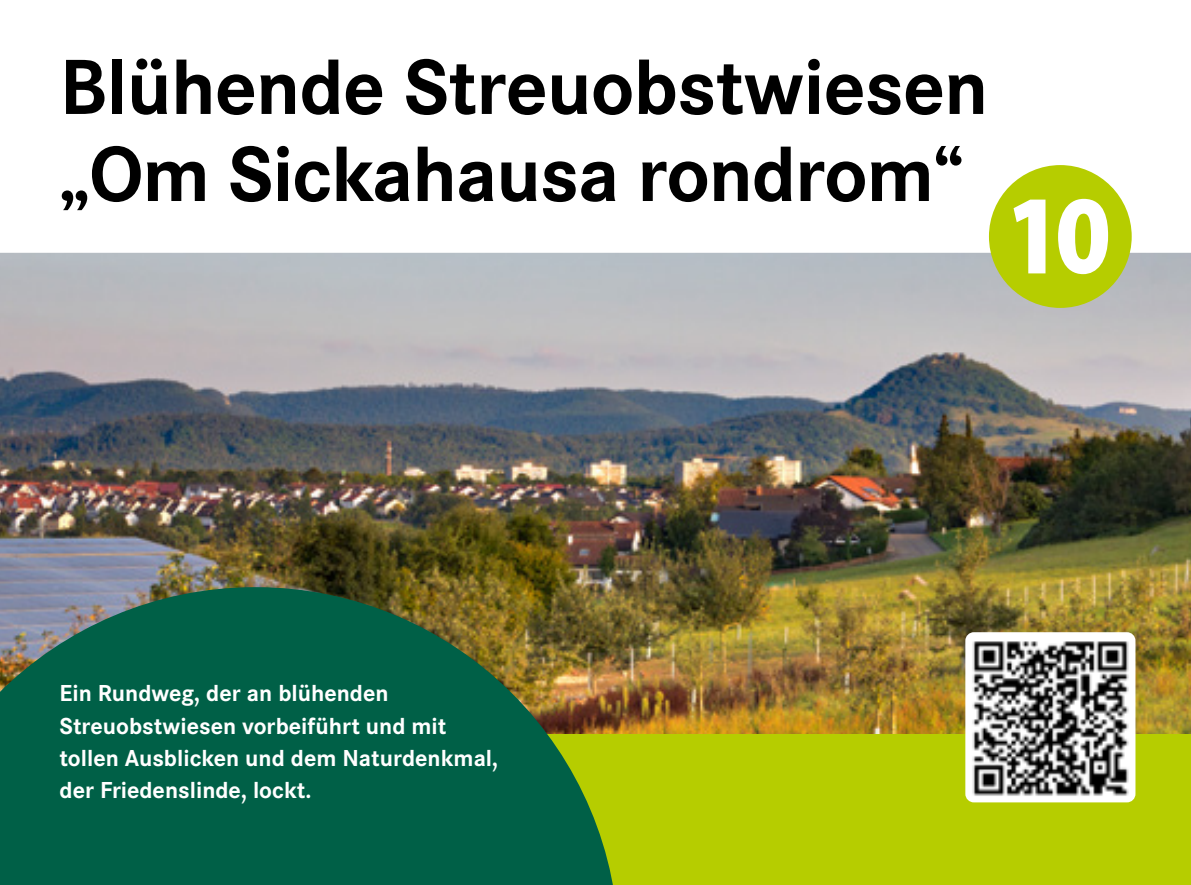
<style>
.page{position:relative;width:1191px;height:885px;background:#fff}
.page>*{position:absolute;margin:0;border:0;box-sizing:border-box;transform-origin:0 0}
.t1{font:700 151.2px "Koz Go Pro";color:#b6cd00}
.t2{font:700 81px "Corporate S Pro";letter-spacing:-.01em;color:#000}
.t3{font:700 24px/32.4px "Corporate S Pro";color:#fff}
</style>
<div class="page">
<div style="left:0;top:655px;width:1191px;height:229px;background:#b6cd00"></div>
<img style="left:0;top:253px;width:1191px;height:480px">
<svg style="left:0;top:587px;width:619px;height:297px;background:#1b6544"></svg>
<div style="left:991px;top:171px;width:132px;height:132px;background:#fff;border-radius:50%"></div>
<div style="left:965px;top:632px;width:170px;height:170px;background:#fff;border-radius:9px"></div>
<img style="left:972px;top:641px;width:157px;height:155px">
<p class="t2" style="left:60px;top:23px;width:930px">Blühende Streuobstwiesen</p>
<p class="t2" style="left:60px;top:110px;width:905px">„Om Sickahausa rondrom“</p>
<p class="t1" style="left:984px;top:141px;width:153px">❿</p>
<p class="t3" style="left:60px;top:675px;width:440px">Ein Rundweg, der an blühenden Streuobstwiesen vorbeiführt und mit tollen Ausblicken und dem Naturdenkmal, der Friedenslinde, lockt.</p>
</div>
